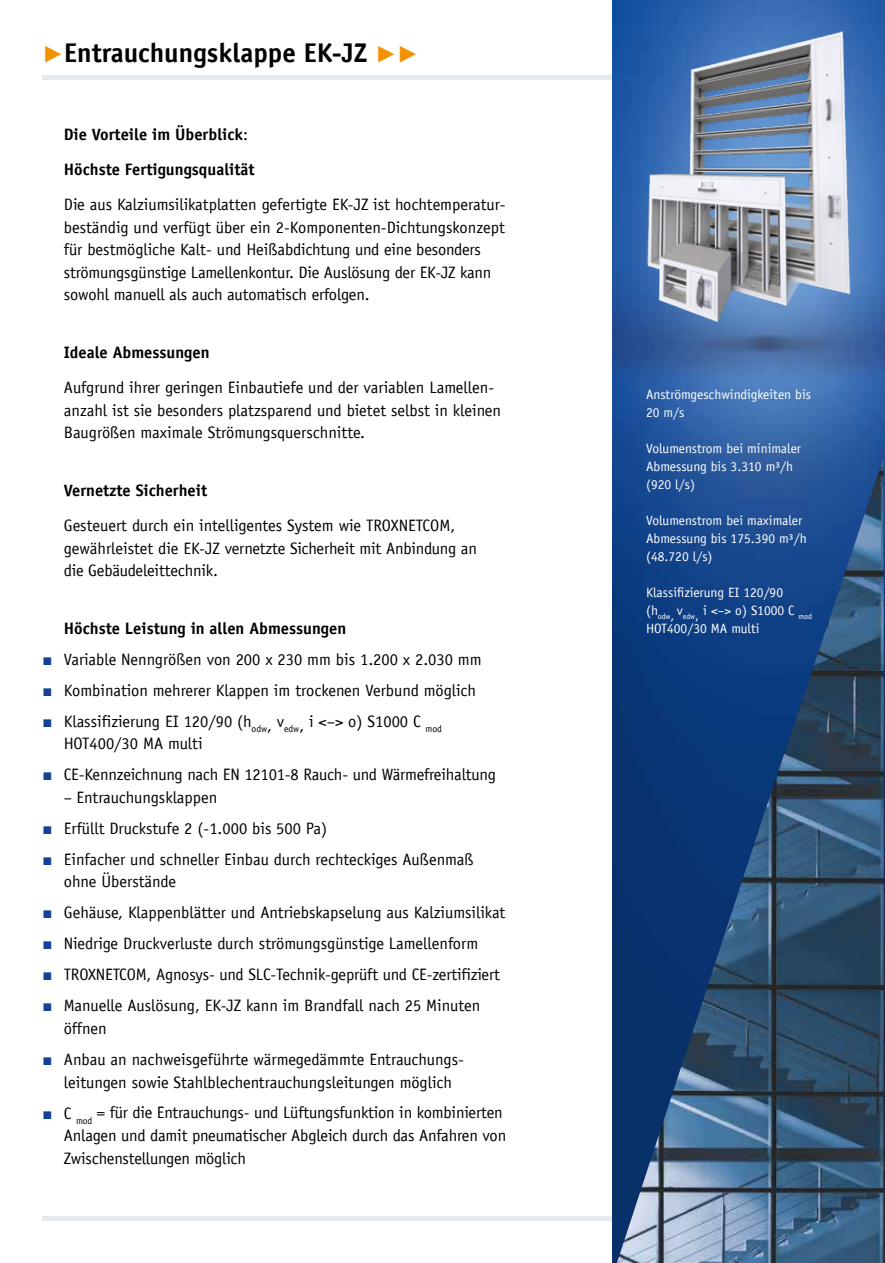
<style>
.page{position:relative;width:885px;height:1263px;background:#fff}
.page>*{position:absolute;margin:0;border:0;box-sizing:border-box;transform-origin:0 0}
.t1{font:700 27px "TROX Officina Sans";color:#000}
.t2{font:16.5px/22.5px "TROX Officina Sans";color:#000}
.t3{font:700 16.5px/35.2px "TROX Officina Sans";color:#000}
.t4{font:13.5px/18px "TROX Officina Sans";color:#fff}
.s1{font-family:"TROX Helvetica";font-weight:400;color:#f39200}
.s2{font-weight:400}
.s3{font-family:"Arial";font-weight:700;color:#164194}
</style>
<div class="page">
<hr style="left:43px;top:1216px;width:659px;height:4px;background:#e3e9ec">
<div style="left:43px;top:75px;width:778px;height:5px;background:#e3e9ec"></div>
<img style="left:612px;top:0;width:272px;height:1263px">
<img style="left:616px;top:458px;width:268px;height:805px">
<img style="left:646px;top:32px;width:205px;height:291px">
<h1 class="t1" style="left:43px;top:36px;width:378px"><span class="s1">▶</span>Entrauchungsklappe EK-JZ <span class="s1">▶▶</span></h1>
<p class="t3" style="left:64px;top:116px;width:192px">Die Vorteile im Überblick<span class="s2">:<br></span>Höchste Fertigungsqualität</p>
<p class="t2" style="left:64px;top:193px;width:443px">Die aus Kalziumsilikatplatten gefertigte EK-JZ ist hochtemperatur&shy;beständig und verfügt über ein 2-Komponenten-Dichtungskonzept für bestmögliche Kalt- und Heißabdichtung und eine besonders strömungsgünstige Lamellenkontur. Die Auslösung der EK-JZ kann sowohl manuell als auch automatisch erfolgen.</p>
<p class="t3" style="left:64px;top:334px;width:147px">Ideale Abmessungen</p>
<p class="t2" style="left:64px;top:376px;width:439px">Aufgrund ihrer geringen Einbautiefe und der variablen Lamellen&shy;anzahl ist sie besonders platzsparend und bietet selbst in kleinen<br>Baugrößen maximale Strömungsquerschnitte.</p>
<p class="t3" style="left:64px;top:472px;width:145px">Vernetzte Sicherheit</p>
<p class="t2" style="left:64px;top:514px;width:414px">Gesteuert durch ein intelligentes System wie TROXNETCOM, gewährleistet die EK-JZ vernetzte Sicherheit mit Anbindung an die Gebäudeleittechnik.</p>
<p class="t3" style="left:64px;top:610px;width:284px">Höchste Leistung in allen Abmessungen</p>
<p class="t2" style="left:43px;top:648px;width:440px"><span class="s3">■</span> Variable Nenngrößen von 200 x 230 mm bis 1.200 x 2.030 mm</p>
<p class="t2" style="left:43px;top:679px;width:435px"><span class="s3">■</span> Kombination mehrerer Klappen im trockenen Verbund möglich</p>
<p class="t2" style="left:64px;top:710px;width:379px;text-indent:-21px"><span class="s3">■</span> Klassifizierung EI 120/90 (h<sub>odw</sub>, v<sub>edw</sub>, i &lt;–&gt; o) S1000 C <sub>mod<br></sub>HOT400/30 MA multi</p>
<p class="t2" style="left:43px;top:764px;width:455px"><span class="s3">■</span> CE-Kennzeichnung nach EN 12101-8 Rauch- und Wärmefreihaltung</p>
<p class="t2" style="left:64px;top:786px;width:155px">– Entrauchungsklappen</p>
<p class="t2" style="left:43px;top:817px;width:286px"><span class="s3">■</span> Erfüllt Druckstufe 2 (-1.000 bis 500 Pa)</p>
<p class="t2" style="left:64px;top:848px;width:411px;text-indent:-21px"><span class="s3">■</span> Einfacher und schneller Einbau durch rechteckiges Außenmaß ohne Überstände</p>
<p class="t2" style="left:43px;top:902px;width:464px"><span class="s3">■</span> Gehäuse, Klappenblätter und Antriebskapselung aus Kalziumsilikat</p>
<p class="t2" style="left:43px;top:933px;width:437px"><span class="s3">■</span> Niedrige Druckverluste durch strömungsgünstige Lamellenform</p>
<p class="t2" style="left:43px;top:964px;width:459px"><span class="s3">■</span> TROXNETCOM, Agnosys- und SLC-Technik-geprüft und CE-zertifiziert</p>
<p class="t2" style="left:64px;top:995px;width:418px;text-indent:-21px"><span class="s3">■</span> Manuelle Auslösung, EK-JZ kann im Brandfall nach 25 Minuten öffnen</p>
<p class="t2" style="left:43px;top:1048px;width:423px;text-align:center"><span class="s3">■</span> Anbau an nachweisgeführte wärmegedämmte Entrauchungs&shy;leitungen sowie Stahlblechentrauchungsleitungen möglich</p>
<p class="t2" style="left:64px;top:1102px;width:444px;text-indent:-21px"><span class="s3">■</span> C <sub>mod</sub> = für die Entrauchungs- und Lüftungsfunktion in kombinierten<br>Anlagen und damit pneumatischer Abgleich durch das Anfahren von<br>Zwischenstellungen möglich</p>
<p class="t4" style="left:646px;top:385px;width:166px">Anströmgeschwindigkeiten bis<br>20 m/s</p>
<p class="t4" style="left:646px;top:439px;width:157px">Volumenstrom bei minimaler<br>Abmessung bis 3.310 m³/h (920 l/s)</p>
<p class="t4" style="left:646px;top:511px;width:162px">Volumenstrom bei maximaler<br>Abmessung bis 175.390 m³/h (48.720 l/s)</p>
<p class="t4" style="left:646px;top:583px;width:167px">Klassifizierung EI 120/90 (h<sub>odw</sub>, v<sub>edw</sub>, i &lt;–&gt; o) S1000 C <sub>mod<br></sub>HOT400/30 MA multi</p>
</div>
